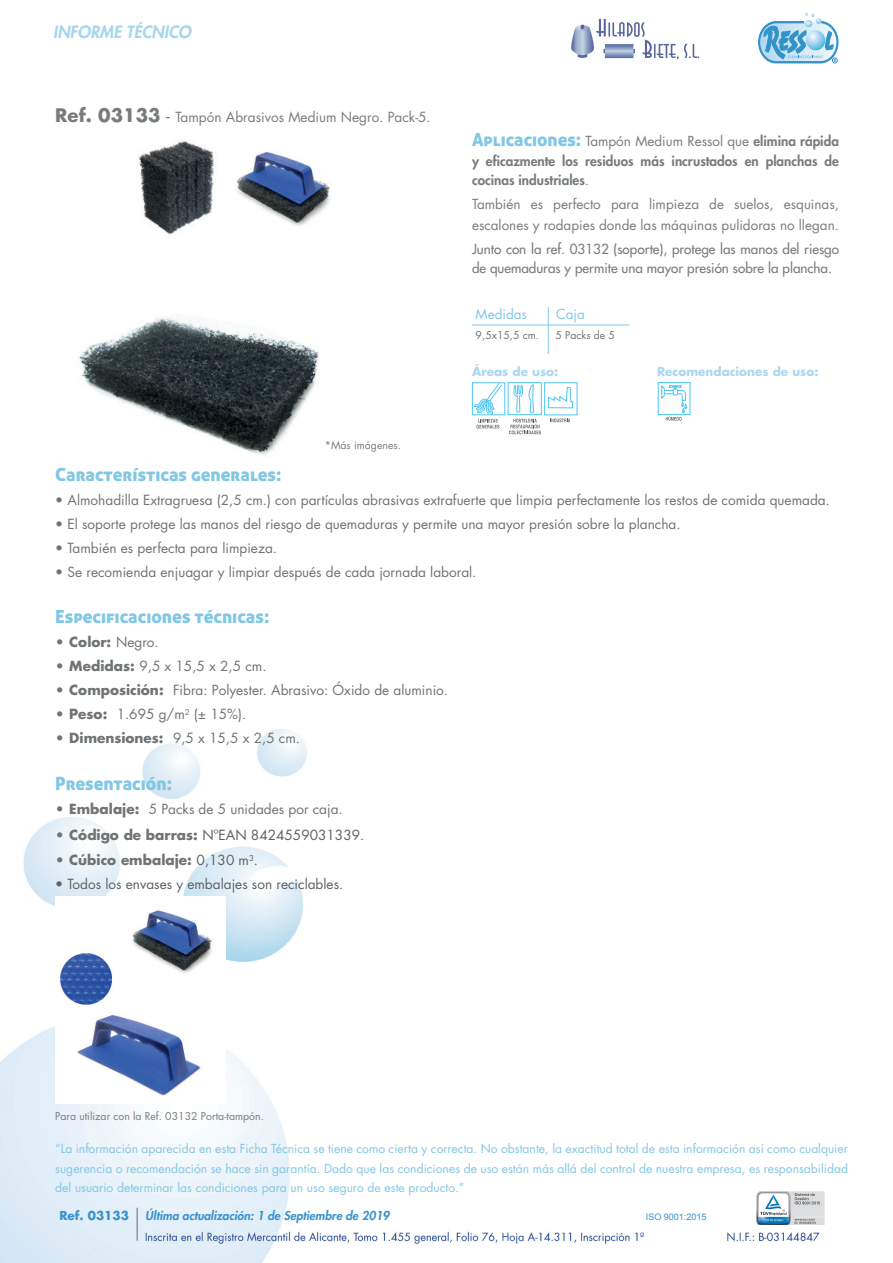
<style>
.page{position:relative;width:893px;height:1263px;background:#fff}
.page>*{position:absolute;margin:0;border:0;box-sizing:border-box;transform-origin:0 0}
.t1{font:18.15px "Aller Display";color:#82c7e4}
.t2{font:italic 800 16.5px "Futura Std";color:#a7d6ec}
.t3{font:13.65px "Futura Std";color:#6f7374}
.t4{font:13.65px "Futura Std";color:#5d6162}
.t5{font:13.65px "Futura Std";color:#787c7d}
.t6{font:700 13.65px "Futura Std";color:#6f7374}
.t7{font:800 13.5px/19.5px "Futura Std";color:#787c7d;text-align:justify}
.t8{font:500 13.5px/19.5px "Futura Std";color:#787c7d}
.t9{font:13.5px/21px "Futura Std";color:#787c7d}
.t10{font:13.5px "Futura Std";color:#82c7e4}
.t11{font:12.15px/19.6px "Futura Std";color:#82c7e4;text-align:justify}
.t12{font:italic 800 12px "Futura Std";color:#3a92cc}
.t13{font:700 12px "Futura Std";color:#acd8ed}
.t14{font:700 12px "Futura Std";color:#3a92cc}
.t15{font:10.5px "Futura Std";color:#787c7d}
.t16{font:10.5px "Futura Std";color:#6f7374}
.t17{font:9px "Arial";color:#3a92cc}
.s1{font-weight:700;font-size:18.15px}
.s2{font-size:18.15px}
.s3{font-family:"Aller Display";font-weight:400;font-size:18px;color:#82c7e4}
.s4{font-weight:400}
.s5{font-weight:700}
.s6{font-weight:700;color:#6f7374}
.s7{font-weight:400;color:#5d6162}
</style>
<div class="page">
<img style="left:0;top:729px;width:825px;height:534px">
<img style="left:757px;top:1191px;width:68px;height:33px">
<hr style="left:137px;top:1208px;width:1px;height:32px;background:#4b6f97">
<svg style="left:758px;top:12px;width:81px;height:52px"></svg>
<img style="left:571px;top:18px;width:129px;height:42px">
<hr style="left:548px;top:307px;width:1px;height:47px;background:#82c7e4">
<hr style="left:472px;top:325px;width:157px;height:1px;background:#82c7e4">
<svg style="left:508px;top:382px;width:1px;height:33px"></svg>
<img style="left:79px;top:141px;width:251px;height:315px">
<div style="left:658px;top:382px;width:32px;height:33px;background:#fbfdfe"></div>
<svg style="left:661px;top:385px;width:26px;height:36px"></svg>
<svg style="left:472px;top:382px;width:33px;height:33px"></svg>
<svg style="left:473px;top:382px;width:30px;height:46px"></svg>
<svg style="left:509px;top:382px;width:69px;height:52px"></svg>
<img style="left:55px;top:896px;width:171px;height:207px">
<p class="t2" style="left:53px;top:22px;width:140px">INFORME TÉCNICO</p>
<p class="t5" style="left:55px;top:108px;width:377px"><span class="s1">Ref. 03133</span> <span class="s2">-</span> Tampón Abrasivos Medium Negro. Pack-5.</p>
<p class="t15" style="left:325px;top:438px;width:77px">*Más imágenes.</p>
<p class="t7" style="left:472px;top:131px;width:368px"><span class="s3">Aplicaciones:</span> <span class="s4">Tampón Medium Ressol que</span> elimina rápida y eficazmente los residuos más incrustados en planchas de cocinas industriales<span class="s4">.</span></p>
<p class="t9" style="left:472px;top:194px;width:368px">También es perfecto para limpieza de suelos, esquinas, escalones y rodapies donde las máquinas pulidoras no llegan.</p>
<p class="t8" style="left:472px;top:239px;width:368px">Junto con la ref. 03132 (soporte), protege las manos del riesgo de quemaduras y permite una mayor presión sobre la plancha.</p>
<p class="t10" style="left:476px;top:305px;width:53px">Medidas</p>
<p class="t10" style="left:556px;top:305px;width:30px">Caja</p>
<p class="t16" style="left:476px;top:328px;width:65px">9,5x15,5 cm.</p>
<p class="t16" style="left:555px;top:328px;width:61px">5 Packs de 5</p>
<p class="t13" style="left:472px;top:364px;width:88px">Áreas de uso:</p>
<p class="t13" style="left:657px;top:364px;width:163px">Recomendaciones de uso:</p>
<h1 class="t1" style="left:55px;top:463px;width:228px">Características generales:</h1>
<p class="t3" style="left:55px;top:491px;width:776px">• Almohadilla Extragruesa (2,5 cm.) con partículas abrasivas extrafuerte que limpia perfectamente los restos de comida quemada.</p>
<p class="t3" style="left:55px;top:515px;width:627px">• El soporte protege las manos del riesgo de quemaduras y permite una mayor presión sobre la plancha.</p>
<p class="t3" style="left:55px;top:539px;width:223px">• También es perfecta para limpieza.</p>
<p class="t3" style="left:55px;top:563px;width:423px">• Se recomienda enjuagar y limpiar después de cada jornada laboral.</p>
<h1 class="t1" style="left:55px;top:605px;width:216px">Especificaciones técnicas:</h1>
<p class="t6" style="left:55px;top:633px;width:105px">• Color: <span class="s4">Negro.</span></p>
<p class="t3" style="left:55px;top:658px;width:213px"><span class="s5">• Medidas:</span> 9,5 x 15,5 x 2,5 cm.</p>
<p class="t3" style="left:55px;top:682px;width:394px"><span class="s5">• Composición:</span> Fibra: Polyester. Abrasivo: Óxido de aluminio.</p>
<p class="t3" style="left:55px;top:706px;width:192px"><span class="s5">• Peso:</span> 1.695 g/m<sup>2</sup> (± 15%).</p>
<p class="t3" style="left:55px;top:730px;width:246px"><span class="s5">• Dimensiones:</span> 9,5 x 15,5 x 2,5 cm.</p>
<h1 class="t1" style="left:55px;top:772px;width:118px">Presentación:</h1>
<p class="t3" style="left:55px;top:800px;width:289px"><span class="s5">• Embalaje:</span> 5 Packs de 5 unidades por caja.</p>
<p class="t4" style="left:55px;top:826px;width:311px"><span class="s6">• Código de barras:</span> NºEAN 8424559031339.</p>
<p class="t6" style="left:55px;top:851px;width:204px">• Cúbico embalaje: <span class="s7">0,130 m</span><sup>3</sup><span class="s7">.</span></p>
<p class="t4" style="left:55px;top:875px;width:290px">• Todos los envases y embalajes son reciclables.</p>
<p class="t15" style="left:55px;top:1109px;width:210px">Para utilizar con la Ref. 03132 Porta-tampón.</p>
<p class="t11" style="left:55px;top:1139px;width:794px">“La información aparecida en esta Ficha Técnica se tiene como cierta y correcta. No obstante, la exactitud total de esta información así como cualquier sugerencia o recomendación se hace sin garantía. Dado que las condiciones de uso están más allá del control de nuestra empresa, es responsabilidad del usuario determinar las condiciones para un uso seguro de este producto.”</p>
<p class="t14" style="left:59px;top:1207px;width:71px">Ref. 03133</p>
<p class="t12" style="left:145px;top:1208px;width:246px">Última actualización: 1 de Septiembre de 2019</p>
<p class="t17" style="left:646px;top:1211px;width:62px">ISO 9001:2015</p>
</div>
